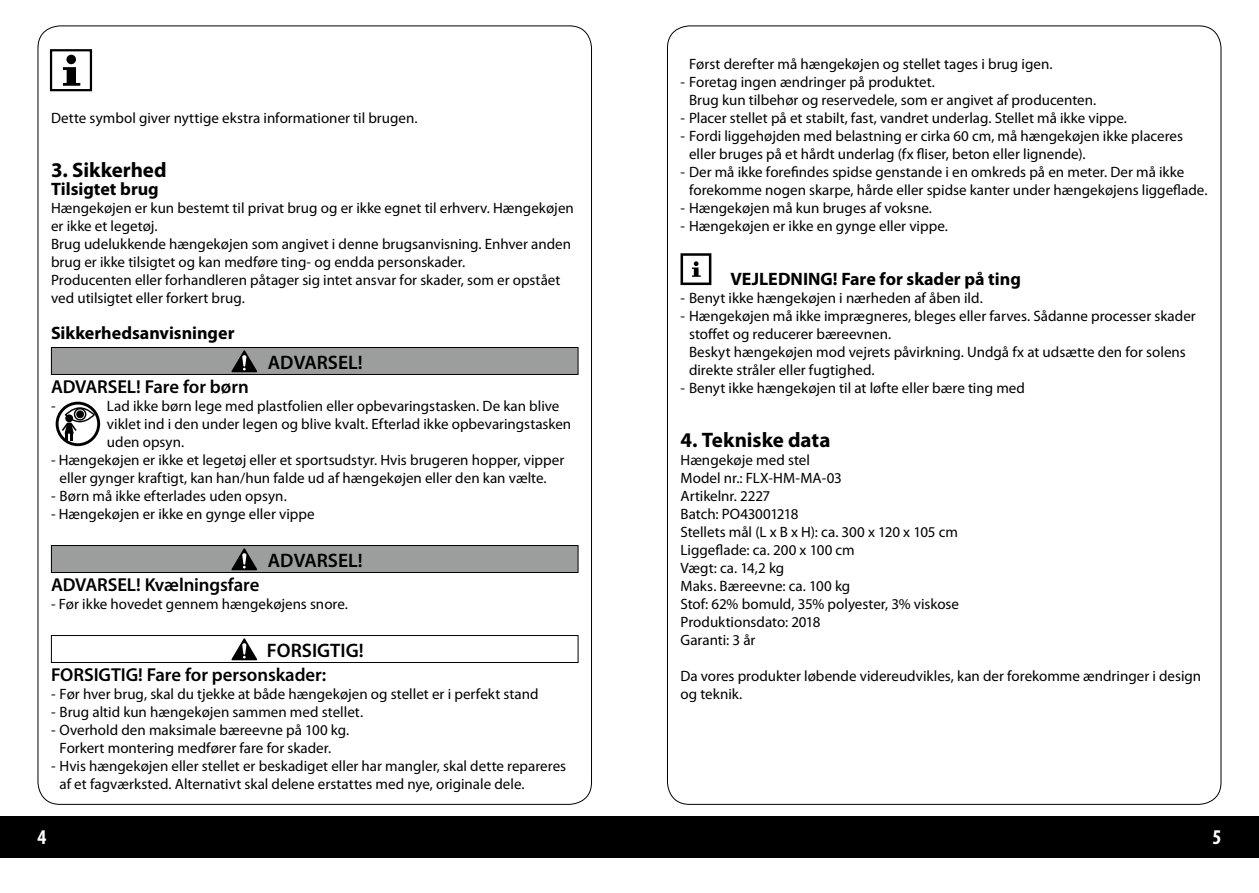
<style>
.page{position:relative;width:1259px;height:893px;background:#fff}
.page>*{position:absolute;margin:0;border:0;box-sizing:border-box;transform-origin:0 0}
.t1{font:700 21px "Myriad Pro";letter-spacing:-.005em;color:#000}
.t2{font:700 condensed 21px "Myriad Pro";color:#fff}
.t3{font:600 19.5px "Myriad Pro";color:#000}
.t4{font:600 18.75px "Myriad Pro";letter-spacing:-.005em;color:#000}
.t5{font:700 18px "Myriad Pro";color:#000}
.t6{font:15px/18px "Myriad Pro";color:#000}
</style>
<div class="page">
<div style="left:0;top:816px;width:1259px;height:42px;background:#000"></div>
<div style="left:50px;top:49px;width:42px;height:42px;border:2px solid #000"></div>
<div style="left:66px;top:55px;width:10px;height:9px;background:#000;border-radius:50%"></div>
<svg style="left:63px;top:67px;width:17px;height:19px"></svg>
<div style="left:51px;top:347px;width:527px;height:27px;background:#9c9d9d"></div>
<div style="left:51px;top:347px;width:527px;height:28px;border:1px solid #000"></div>
<svg style="left:231px;top:350px;width:26px;height:22px"></svg>
<div style="left:65px;top:407px;width:30px;height:15px;border:1px solid #000;border-radius:50%"></div>
<div style="left:74px;top:408px;width:12px;height:13px;border:1px solid #000;border-radius:50%"></div>
<div style="left:76px;top:410px;width:8px;height:8px;background:#000;border-radius:50%"></div>
<div style="left:65px;top:414px;width:8px;height:8px;background:#000;border-radius:50%"></div>
<svg style="left:62px;top:423px;width:15px;height:18px"></svg>
<div style="left:56px;top:402px;width:44px;height:44px;border:3px solid #000;border-radius:50%"></div>
<div style="left:51px;top:545px;width:527px;height:27px;background:#9c9d9d"></div>
<div style="left:51px;top:545px;width:527px;height:28px;border:1px solid #000"></div>
<svg style="left:231px;top:548px;width:26px;height:22px"></svg>
<div style="left:51px;top:635px;width:527px;height:28px;border:1px solid #000"></div>
<svg style="left:231px;top:638px;width:26px;height:22px"></svg>
<svg style="left:680px;top:253px;width:31px;height:32px"></svg>
<p class="t6" style="left:51px;top:109px;width:368px">Dette symbol giver nyttige ekstra informationer til brugen.</p>
<h1 class="t1" style="left:51px;top:158px;width:117px">3. Sikkerhed</h1>
<p class="t5" style="left:51px;top:179px;width:109px">Tilsigtet brug</p>
<p class="t6" style="left:51px;top:199px;width:524px">Hængekøjen er kun bestemt til privat brug og er ikke egnet til erhverv. Hængekøjen er ikke et legetøj.<br>Brug udelukkende hængekøjen som angivet i denne brugsanvisning. Enhver anden brug er ikke tilsigtet og kan medføre ting- og endda personskader.<br>Producenten eller forhandleren påtager sig intet ansvar for skader, som er opstået ved utilsigtet eller forkert brug.</p>
<p class="t5" style="left:51px;top:323px;width:185px">Sikkerhedsanvisninger</p>
<h2 class="t3" style="left:268px;top:351px;width:96px">ADVARSEL!</h2>
<p class="t4" style="left:51px;top:376px;width:199px">ADVARSEL! Fare for børn</p>
<p class="t6" style="left:51px;top:397px;width:6px">-</p>
<p class="t6" style="left:107px;top:397px;width:466px">Lad ikke børn lege med plastfolien eller opbevaringstasken. De kan blive viklet ind i den under legen og blive kvalt. Efterlad ikke opbevaringstasken uden opsyn.</p>
<p class="t6" style="left:60px;top:451px;width:506px;text-indent:-9px">- Hængekøjen er ikke et legetøj eller et sportsudstyr. Hvis brugeren hopper, vipper eller gynger kraftigt, kan han/hun falde ud af hængekøjen eller den kan vælte.</p>
<p class="t6" style="left:51px;top:487px;width:237px">- Børn må ikke efterlades uden opsyn.</p>
<p class="t6" style="left:51px;top:505px;width:265px">- Hængekøjen er ikke en gynge eller vippe</p>
<h2 class="t3" style="left:268px;top:549px;width:96px">ADVARSEL!</h2>
<p class="t4" style="left:51px;top:574px;width:210px">ADVARSEL! Kvælningsfare</p>
<p class="t6" style="left:51px;top:595px;width:298px">- Før ikke hovedet gennem hængekøjens snore.</p>
<h2 class="t3" style="left:267px;top:639px;width:98px">FORSIGTIG!</h2>
<p class="t4" style="left:51px;top:664px;width:277px">FORSIGTIG! Fare for personskader:</p>
<p class="t6" style="left:51px;top:685px;width:489px">- Før hver brug, skal du tjekke at både hængekøjen og stellet er i perfekt stand</p>
<p class="t6" style="left:51px;top:703px;width:313px">- Brug altid kun hængekøjen sammen med stellet.</p>
<p class="t6" style="left:60px;top:721px;width:291px;text-indent:-9px">- Overhold den maksimale bæreevne på 100 kg.<br>Forkert montering medfører fare for skader.</p>
<p class="t6" style="left:60px;top:757px;width:508px;text-indent:-9px">- Hvis hængekøjen eller stellet er beskadiget eller har mangler, skal dette repareres af et fagværksted. Alternativt skal delene erstattes med nye, originale dele.</p>
<p class="t6" style="left:689px;top:55px;width:365px">Først derefter må hængekøjen og stellet tages i brug igen.</p>
<p class="t6" style="left:689px;top:73px;width:409px;text-indent:-9px">- Foretag ingen ændringer på produktet.<br>Brug kun tilbehør og reservedele, som er angivet af producenten.</p>
<p class="t6" style="left:680px;top:109px;width:448px">- Placer stellet på et stabilt, fast, vandret underlag. Stellet må ikke vippe.</p>
<p class="t6" style="left:689px;top:127px;width:495px;text-indent:-9px">- Fordi liggehøjden med belastning er cirka 60 cm, må hængekøjen ikke placeres eller bruges på et hårdt underlag (fx fliser, beton eller lignende).</p>
<p class="t6" style="left:689px;top:163px;width:520px;text-indent:-9px">- Der må ikke forefindes spidse genstande i en omkreds på en meter. Der må ikke forekomme nogen skarpe, hårde eller spidse kanter under hængekøjens liggeflade.</p>
<p class="t6" style="left:680px;top:199px;width:253px">- Hængekøjen må kun bruges af voksne.</p>
<p class="t6" style="left:680px;top:217px;width:269px">- Hængekøjen er ikke en gynge eller vippe.</p>
<p class="t5" style="left:730px;top:269px;width:292px">VEJLEDNING! Fare for skader på ting</p>
<p class="t6" style="left:680px;top:289px;width:304px">- Benyt ikke hængekøjen i nærheden af åben ild.</p>
<p class="t6" style="left:689px;top:307px;width:508px;text-indent:-9px">- Hængekøjen må ikke imprægneres, bleges eller farves. Sådanne processer skader stoffet og reducerer bæreevnen.<br>Beskyt hængekøjen mod vejrets påvirkning. Undgå fx at udsætte den for solens direkte stråler eller fugtighed.</p>
<p class="t6" style="left:680px;top:379px;width:346px">- Benyt ikke hængekøjen til at løfte eller bære ting med</p>
<h1 class="t1" style="left:680px;top:428px;width:151px">4. Tekniske data</h1>
<p class="t6" style="left:680px;top:451px;width:280px">Hængekøje med stel<br>Model nr.: FLX-HM-MA-03<br>Artikelnr. 2227<br>Batch: PO43001218<br>Stellets mål (L x B x H): ca. 300 x 120 x 105 cm<br>Liggeflade: ca. 200 x 100 cm<br>Vægt: ca. 14,2 kg<br>Maks. Bæreevne: ca. 100 kg<br>Stof: 62% bomuld, 35% polyester, 3% viskose<br>Produktionsdato: 2018<br>Garanti: 3 år</p>
<p class="t6" style="left:680px;top:667px;width:522px">Da vores produkter løbende videreudvikles, kan der forekomme ændringer i design og teknik.</p>
<h1 class="t2" style="left:38px;top:825px;width:10px">4</h1>
<h1 class="t2" style="left:1212px;top:825px;width:10px">5</h1>
</div>
